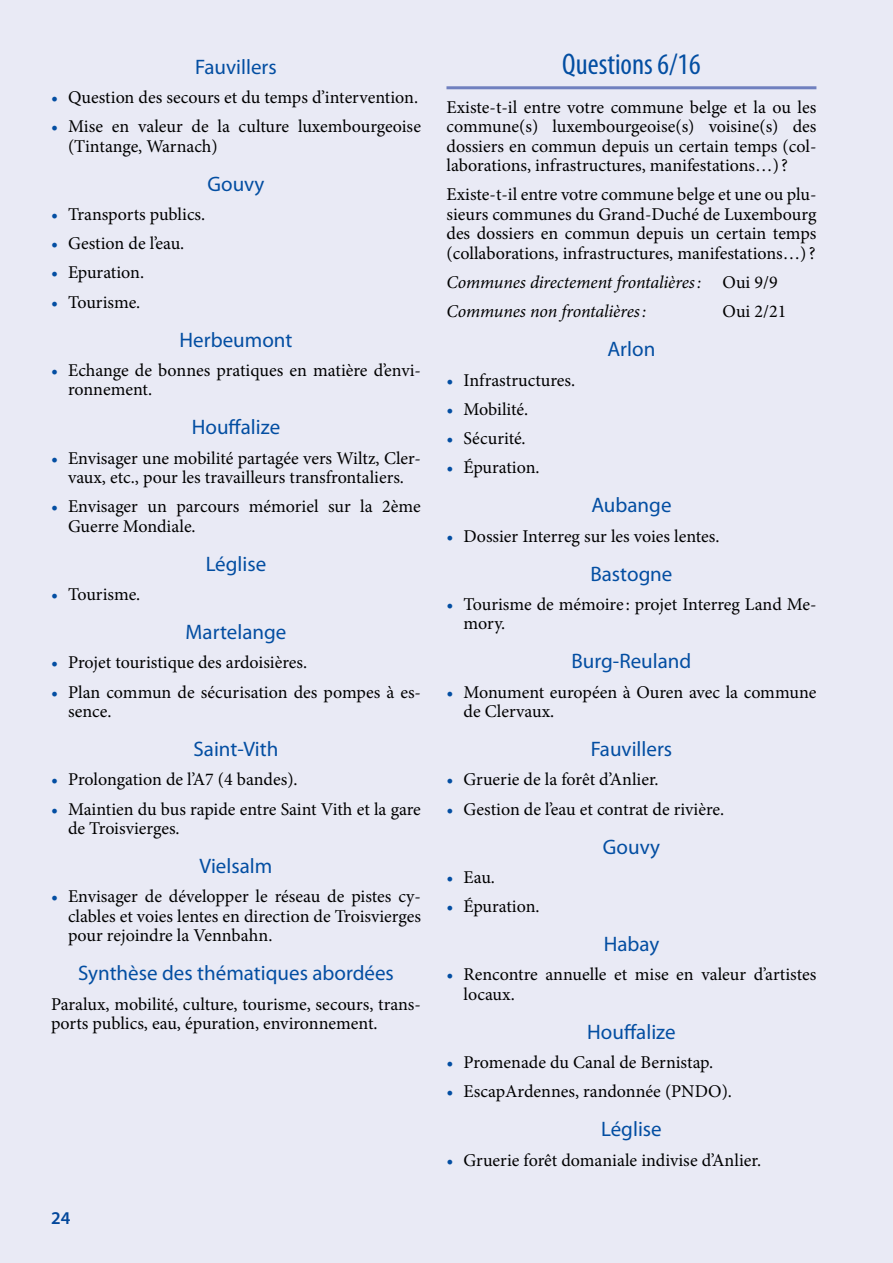
<style>
.page{position:relative;width:893px;height:1263px;background:#e9eaf5}
.page>*{position:absolute;margin:0;border:0;box-sizing:border-box;transform-origin:0 0}
.t1{font:condensed 30px "Myriad Pro";color:#034ea2}
.t2{font:21px "Myriad Pro";color:#034ea2}
.t3{font:18px/19.5px "Minion Pro";color:#000}
.t4{font:italic 18px/29.2px "Minion Pro";letter-spacing:-.01em;color:#000}
.t5{font:600 18px "Myriad Pro";color:#034ea2}
.s1{color:#034ea2}
.s2{font-style:normal}
</style>
<div class="page">
<hr style="left:446px;top:86px;width:370px;height:3px;background:#7080bf">
<p class="t2" style="left:195px;top:54px;width:83px">Fauvillers</p>
<p class="t3" style="left:51px;top:87px;width:369px"><span class="s1">•</span> Question des secours et du temps d’intervention.</p>
<p class="t3" style="left:68px;top:117px;width:354px;text-indent:-17px"><span class="s1">•</span> Mise en valeur de la culture luxembourgeoise (Tintange, Warnach)</p>
<p class="t2" style="left:207px;top:171px;width:59px">Gouvy</p>
<p class="t3" style="left:51px;top:204px;width:156px"><span class="s1">•</span> Transports publics.</p>
<p class="t3" style="left:51px;top:234px;width:135px"><span class="s1">•</span> Gestion de l’eau.</p>
<p class="t3" style="left:51px;top:263px;width:95px"><span class="s1">•</span> Epuration.</p>
<p class="t3" style="left:51px;top:292px;width:91px"><span class="s1">•</span> Tourisme.</p>
<p class="t2" style="left:180px;top:327px;width:114px">Herbeumont</p>
<p class="t3" style="left:68px;top:360px;width:354px;text-indent:-17px"><span class="s1">•</span> Echange de bonnes pratiques en matière d’envi&shy;ronnement.</p>
<p class="t2" style="left:192px;top:414px;width:90px">Houffalize</p>
<p class="t3" style="left:51px;top:448px;width:371px;text-align:center"><span class="s1">•</span> Envisager une mobilité partagée vers Wiltz, Cler&shy;vaux, etc., pour les travailleurs transfrontaliers.</p>
<p class="t3" style="left:68px;top:497px;width:354px;text-indent:-17px"><span class="s1">•</span> Envisager un parcours mémoriel sur la 2ème<br>Guerre Mondiale.</p>
<p class="t2" style="left:206px;top:551px;width:62px">Léglise</p>
<p class="t3" style="left:51px;top:585px;width:91px"><span class="s1">•</span> Tourisme.</p>
<p class="t2" style="left:186px;top:619px;width:102px">Martelange</p>
<p class="t3" style="left:51px;top:653px;width:258px"><span class="s1">•</span> Projet touristique des ardoisières.</p>
<p class="t3" style="left:68px;top:682px;width:354px;text-indent:-17px"><span class="s1">•</span> Plan commun de sécurisation des pompes à es&shy;sence.</p>
<p class="t2" style="left:193px;top:736px;width:86px">Saint-Vith</p>
<p class="t3" style="left:51px;top:770px;width:248px"><span class="s1">•</span> Prolongation de l’A7 (4 bandes).</p>
<p class="t3" style="left:68px;top:799px;width:354px;text-indent:-17px"><span class="s1">•</span> Maintien du bus rapide entre Saint Vith et la gare de Troisvierges.</p>
<p class="t2" style="left:200px;top:853px;width:74px">Vielsalm</p>
<p class="t3" style="left:68px;top:887px;width:354px;text-align:justify;text-indent:-17px"><span class="s1">•</span> Envisager de développer le réseau de pistes cy&shy;clables et voies lentes en direction de Troisvierges pour rejoindre la Vennbahn.</p>
<p class="t2" style="left:78px;top:960px;width:317px">Synthèse des thématiques abordées</p>
<p class="t3" style="left:51px;top:994px;width:371px">Paralux, mobilité, culture, tourisme, secours, trans&shy;ports publics, eau, épuration, environnement.</p>
<p class="t5" style="left:51px;top:1207px;width:21px">24</p>
<h1 class="t1" style="left:562px;top:45px;width:140px">Questions 6/16</h1>
<p class="t3" style="left:446px;top:97px;width:371px;text-align:justify">Existe-t-il entre votre commune belge et la ou les commune(s) luxembourgeoise(s) voisine(s) des dossiers en commun depuis un certain temps (col&shy;laborations, infrastructures, manifestations…)?</p>
<p class="t3" style="left:446px;top:185px;width:371px;text-align:justify">Existe-t-il entre votre commune belge et une ou plu&shy;sieurs communes du Grand-Duché de Luxembourg des dossiers en commun depuis un certain temps (collaborations, infrastructures, manifestations…)?</p>
<p class="t4" style="left:446px;top:268px;width:333px">Communes directement frontalières: <span class="s2">Oui 9/9<br></span>Communes non frontalières:</p>
<p class="t3" style="left:722px;top:302px;width:65px">Oui 2/21</p>
<p class="t3" style="left:446px;top:370px;width:130px"><span class="s1">•</span> Infrastructures.</p>
<p class="t3" style="left:446px;top:399px;width:83px"><span class="s1">•</span> Mobilité.</p>
<p class="t3" style="left:446px;top:429px;width:81px"><span class="s1">•</span> Sécurité.</p>
<p class="t3" style="left:446px;top:458px;width:95px"><span class="s1">•</span> Épuration.</p>
<p class="t2" style="left:607px;top:336px;width:49px">Arlon</p>
<p class="t2" style="left:591px;top:492px;width:82px">Aubange</p>
<p class="t3" style="left:446px;top:526px;width:275px"><span class="s1">•</span> Dossier Interreg sur les voies lentes.</p>
<p class="t2" style="left:590px;top:561px;width:83px">Bastogne</p>
<p class="t3" style="left:463px;top:594px;width:354px;text-indent:-17px"><span class="s1">•</span> Tourisme de mémoire : projet Interreg Land Me&shy;mory.</p>
<p class="t2" style="left:571px;top:648px;width:121px">Burg-Reuland</p>
<p class="t3" style="left:463px;top:682px;width:354px;text-indent:-17px"><span class="s1">•</span> Monument européen à Ouren avec la commune de Clervaux.</p>
<p class="t2" style="left:591px;top:736px;width:83px">Fauvillers</p>
<p class="t3" style="left:446px;top:770px;width:214px"><span class="s1">•</span> Gruerie de la forêt d’Anlier.</p>
<p class="t3" style="left:446px;top:799px;width:279px"><span class="s1">•</span> Gestion de l’eau et contrat de rivière.</p>
<p class="t2" style="left:603px;top:834px;width:59px">Gouvy</p>
<p class="t3" style="left:446px;top:867px;width:50px"><span class="s1">•</span> Eau.</p>
<p class="t3" style="left:446px;top:897px;width:95px"><span class="s1">•</span> Épuration.</p>
<p class="t2" style="left:604px;top:931px;width:57px">Habay</p>
<p class="t3" style="left:463px;top:965px;width:354px;text-indent:-17px"><span class="s1">•</span> Rencontre annuelle et mise en valeur d’artistes locaux.</p>
<p class="t2" style="left:587px;top:1019px;width:90px">Houffalize</p>
<p class="t3" style="left:446px;top:1053px;width:268px"><span class="s1">•</span> Promenade du Canal de Bernistap.</p>
<p class="t3" style="left:446px;top:1082px;width:287px"><span class="s1">•</span> EscapArdennes, randonnée (PNDO).</p>
<p class="t2" style="left:601px;top:1116px;width:62px">Léglise</p>
<p class="t3" style="left:446px;top:1150px;width:316px"><span class="s1">•</span> Gruerie forêt domaniale indivise d’Anlier.</p>
</div>
